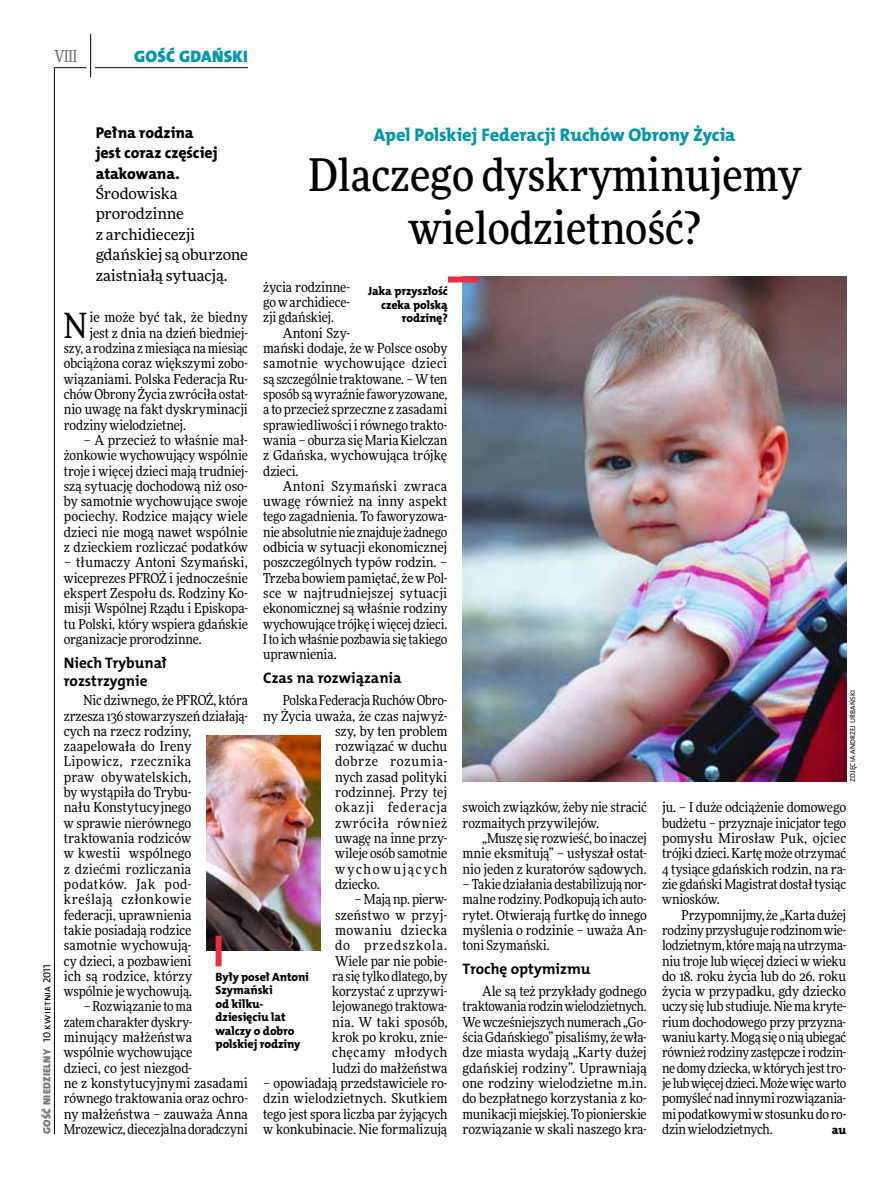
<style>
.page{position:relative;width:893px;height:1191px;background:#fff}
.page>*{position:absolute;margin:0;border:0;box-sizing:border-box;transform-origin:0 0}
.t1{font:500 45px/52.5px "Freeday Narrow";color:#000;text-align:center}
.t2{font:34.8px "Freeday Narrow News";color:#000}
.t3{font:18.3px "The Mix HP8 Ex Bld";letter-spacing:-.005em;color:#0096aa}
.t4{font:16.65px "The Mix HP9 Blk";letter-spacing:.02em;color:#0096aa}
.t5{font:500 16.5px "Freeday Narrow";color:#787779;scale:.9 1}
.t6{font:15.75px/20.4px "The Mix HP8 Ex Bld";letter-spacing:-.005em;color:#000}
.t7{font:15.45px/20.4px "Freeday News";letter-spacing:-.005em;color:#000}
.t8{font:15.3px/17.7px "The Mix HP7 Bld";color:#000}
.t9{font:13.65px/15.3px "Freeday Narrow News";color:#000;text-align:justify}
.t10{font:13.65px "Freeday Narrow News";letter-spacing:.06em;color:#000}
.t11{font:13.65px "Freeday Narrow News";letter-spacing:.03em;color:#000}
.t12{font:13.65px "Freeday Narrow News";letter-spacing:.05em;color:#000}
.t13{font:13.65px "Freeday Narrow News";letter-spacing:.115em;color:#000}
.t14{font:12.3px "The Mix HP8 Ex Bld";color:#000}
.t15{font:12px/13.5px "The Mix HP8 Ex Bld";letter-spacing:-.005em;color:#000}
.t16{font:10.5px "The Mix HP9 Blk";letter-spacing:.025em;color:#787779}
.t17{font:7.2px "The Mix HP5 Plain";letter-spacing:.015em;color:#000}
.s1{font-family:"The Mix HP5 Plain";color:#000}
</style>
<div class="page">
<hr style="left:54px;top:67px;width:1px;height:1067px;background:#000">
<hr style="left:90px;top:34px;width:1px;height:43px;background:#000">
<hr style="left:54px;top:67px;width:32px;height:1px;background:#000">
<hr style="left:95px;top:67px;width:153px;height:1px;background:#000">
<img style="left:463px;top:276px;width:383px;height:506px">
<img style="left:206px;top:736px;width:114px;height:214px">
<div style="left:216px;top:935px;width:6px;height:31px;background:#e92f3f"></div>
<div style="left:448px;top:276px;width:30px;height:6px;background:#e92f3f"></div>
<p class="t5" style="left:54px;top:46px;width:27px">VIII</p>
<p class="t4" style="left:134px;top:46px;width:115px">GOŚĆ GDAŃSKI</p>
<p class="t16" style="left:40px;top:1134px;width:171px;rotate:-90deg">GOŚĆ NIEDZIELNY <span class="s1">10 kwietnia 2011</span></p>
<h3 class="t3" style="left:374px;top:123px;width:363px">Apel Polskiej Federacji Ruchów Obrony Życia</h3>
<h1 class="t1" style="left:308px;top:148px;width:494px">Dlaczego dyskryminujemy wielodzietność?</h1>
<p class="t6" style="left:96px;top:122px;width:123px">Pełna rodzina jest coraz częściej atakowana.</p>
<p class="t7" style="left:96px;top:183px;width:154px">Środowiska prorodzinne<br>z archidiecezji gdańskiej są oburzone zaistniałą sytuacją.</p>
<p class="t9" style="left:263px;top:279px;width:88px">życia rodzinne&shy;go w archidiece&shy;zji gdańskiej.</p>
<p class="t9" style="left:263px;top:325px;width:186px;text-align:left;text-indent:20px">Antoni Szy-<br>mański dodaje, że w Polsce osoby samotnie wychowujące dzieci są szczególnie traktowane. – W ten sposób są wyraźnie faworyzowane, a to przecież sprzeczne z zasadami sprawiedliwości i równego trakto&shy;wania – oburza się Maria Kielczan z Gdańska, wychowująca trójkę dzieci.</p>
<p class="t9" style="left:263px;top:478px;width:186px;text-indent:20px">Antoni Szymański zwraca uwagę również na inny aspekt tego zagadnienia. To faworyzowa&shy;nie absolutnie nie znajduje żadnego odbicia w sytuacji ekonomicznej poszczególnych typów rodzin. – Trzeba bowiem pamiętać, że w Pol&shy;sce w najtrudniejszej sytuacji ekonomicznej są właśnie rodziny wychowujące trójkę i więcej dzieci.<br>I to ich właśnie pozbawia się takiego uprawnienia.</p>
<p class="t8" style="left:263px;top:669px;width:140px">Czas na rozwiązania</p>
<p class="t9" style="left:283px;top:692px;width:166px">Polska Federacja Ruchów Obro-</p>
<p class="t9" style="left:263px;top:708px;width:186px">ny Życia uważa, że czas najwyż-</p>
<p class="t9" style="left:335px;top:723px;width:114px">szy, by ten problem</p>
<p class="t9" style="left:335px;top:738px;width:114px">rozwiązać w duchu</p>
<p class="t12" style="left:335px;top:753px;width:114px">dobrze rozumia-</p>
<p class="t9" style="left:335px;top:769px;width:114px">nych zasad polityki</p>
<p class="t9" style="left:335px;top:784px;width:114px">rodzinnej. Przy tej</p>
<p class="t10" style="left:335px;top:799px;width:114px">okazji federacja</p>
<p class="t11" style="left:335px;top:814px;width:114px">zwróciła również</p>
<p class="t9" style="left:335px;top:830px;width:114px">uwagę na inne przy-</p>
<p class="t9" style="left:335px;top:845px;width:114px">wileje osób samotnie</p>
<p class="t13" style="left:335px;top:860px;width:114px">wychowujących</p>
<p class="t9" style="left:335px;top:876px;width:46px">dziecko.</p>
<p class="t9" style="left:332px;top:891px;width:117px;text-indent:22px">– Mają np. pierw&shy;szeństwo w przyj&shy;mowaniu dziecka do przedszkola.<br>Wiele par nie pobie&shy;ra się tylko dlatego, by korzystać z uprzywi&shy;lejowanego traktowa&shy;nia. W taki sposób, krok po kroku, znie&shy;chęcamy młodych ludzi do małżeństwa</p>
<p class="t9" style="left:263px;top:1075px;width:186px">– opowiadają przedstawiciele ro&shy;dzin wielodzietnych. Skutkiem tego jest spora liczba par żyjących w konkubinacie. Nie formalizują</p>
<p class="t15" style="left:368px;top:285px;width:81px;text-align:right">Jaka przyszłość czeka polską rodzinę?</p>
<h2 class="t2" style="left:64px;top:304px;width:25px">N</h2>
<p class="t9" style="left:89px;top:310px;width:160px">ie może być tak, że biedny</p>
<p class="t9" style="left:89px;top:325px;width:160px">jest z dnia na dzień biedniej-</p>
<p class="t9" style="left:64px;top:340px;width:186px">szy, a rodzina z miesiąca na miesiąc</p>
<p class="t9" style="left:64px;top:356px;width:186px">obciążona coraz większymi zobo-</p>
<p class="t9" style="left:64px;top:371px;width:186px">wiązaniami. Polska Federacja Ru-</p>
<p class="t9" style="left:64px;top:386px;width:186px">chów Obrony Życia zwróciła ostat-</p>
<p class="t9" style="left:64px;top:401px;width:186px">nio uwagę na fakt dyskryminacji</p>
<p class="t9" style="left:64px;top:417px;width:124px">rodziny wielodzietnej.</p>
<p class="t9" style="left:64px;top:432px;width:186px;text-indent:20px">– A przecież to właśnie mał&shy;żonkowie wychowujący wspólnie troje i więcej dzieci mają trudniej&shy;szą sytuację dochodową niż oso&shy;by samotnie wychowujące swoje pociechy. Rodzice mający wiele dzieci nie mogą nawet wspólnie z dzieckiem rozliczać podatków</p>
<p class="t9" style="left:64px;top:555px;width:186px">– tłumaczy Antoni Szymański, wiceprezes PFROŻ i jednocześnie ekspert Zespołu ds. Rodziny Ko&shy;misji Wspólnej Rządu i Episkopa&shy;tu Polski, który wspiera gdańskie organizacje prorodzinne.</p>
<p class="t8" style="left:64px;top:654px;width:105px">Niech Trybunał rozstrzygnie</p>
<p class="t9" style="left:64px;top:692px;width:186px;text-align:left;text-indent:20px">Nic dziwnego, że PFROŻ, która zrzesza 136 stowarzyszeń działają&shy;cych na rzecz rodziny, zaapelowała do Ireny<br>Lipowicz, rzecznika<br>praw obywatelskich,<br>by wystąpiła do Trybu-<br>nału Konstytucyjnego<br>w sprawie nierównego traktowania rodziców<br>w kwestii wspólnego<br>z dziećmi rozliczania podatków. Jak pod-<br>kreślają członkowie<br>federacji, uprawnienia<br>takie posiadają rodzice<br>samotnie wychowują-<br>cy dzieci, a pozbawieni<br>ich są rodzice, którzy<br>wspólnie je wychowują.</p>
<p class="t9" style="left:64px;top:998px;width:186px;text-align:left;text-indent:20px">– Rozwiązanie to ma<br>zatem charakter dyskry&shy;minujący małżeństwa<br>wspólnie wychowujące<br>dzieci, co jest niezgod-<br>ne z konstytucyjnymi zasadami równego traktowania oraz ochro&shy;ny małżeństwa – zauważa Anna<br>Mrozewicz, diecezjalna doradczyni</p>
<p class="t17" style="left:848px;top:781px;width:93px;rotate:-90deg">zdjęcia andrzej urbański</p>
<p class="t9" style="left:463px;top:799px;width:186px">swoich związków, żeby nie stracić rozmaitych przywilejów.</p>
<p class="t9" style="left:463px;top:830px;width:186px;text-indent:20px">„Muszę się rozwieść, bo inaczej mnie eksmitują” – usłyszał ostat&shy;nio jeden z kuratorów sądowych.</p>
<p class="t9" style="left:463px;top:876px;width:186px">– Takie działania destabilizują nor&shy;malne rodziny. Podkopują ich auto&shy;rytet. Otwierają furtkę do innego myślenia o rodzinie – uważa An&shy;toni Szymański.</p>
<p class="t8" style="left:463px;top:960px;width:129px">Trochę optymizmu</p>
<p class="t9" style="left:463px;top:983px;width:186px;text-indent:20px">Ale są też przykłady godnego traktowania rodzin wielodzietnych.<br>We wcześniejszych numerach „Go&shy;ścia Gdańskiego” pisaliśmy, że wła&shy;dze miasta wydają „Karty dużej gdańskiej rodziny”. Uprawniają one rodziny wielodzietne m.in. do bezpłatnego korzystania z ko&shy;munikacji miejskiej. To pionierskie rozwiązanie w skali naszego kra-</p>
<p class="t9" style="left:662px;top:799px;width:186px">ju. – I duże odciążenie domowego budżetu – przyznaje inicjator tego pomysłu Mirosław Puk, ojciec trójki dzieci. Kartę może otrzymać 4 tysiące gdańskich rodzin, na ra&shy;zie gdański Magistrat dostał tysiąc wniosków.</p>
<p class="t9" style="left:662px;top:907px;width:186px;text-indent:20px">Przypomnijmy, że „Karta dużej rodziny przysługuje rodzinom wie&shy;lodzietnym, które mają na utrzyma&shy;niu troje lub więcej dzieci w wieku do 18. roku życia lub do 26. roku życia w przypadku, gdy dziecko uczy się lub studiuje. Nie ma kryte&shy;rium dochodowego przy przyzna&shy;waniu karty. Mogą się o nią ubiegać również rodziny zastępcze i rodzin&shy;ne domy dziecka, w których jest tro&shy;je lub więcej dzieci. Może więc warto pomyśleć nad innymi rozwiązania&shy;mi podatkowymi w stosunku do ro&shy;dzin wielodzietnych.</p>
<p class="t15" style="left:216px;top:970px;width:95px">Były poseł Antoni<br>Szymański<br>od kilku&shy;dziesięciu lat walczy o dobro polskiej rodziny</p>
<p class="t14" style="left:832px;top:1122px;width:16px">au</p>
</div>
